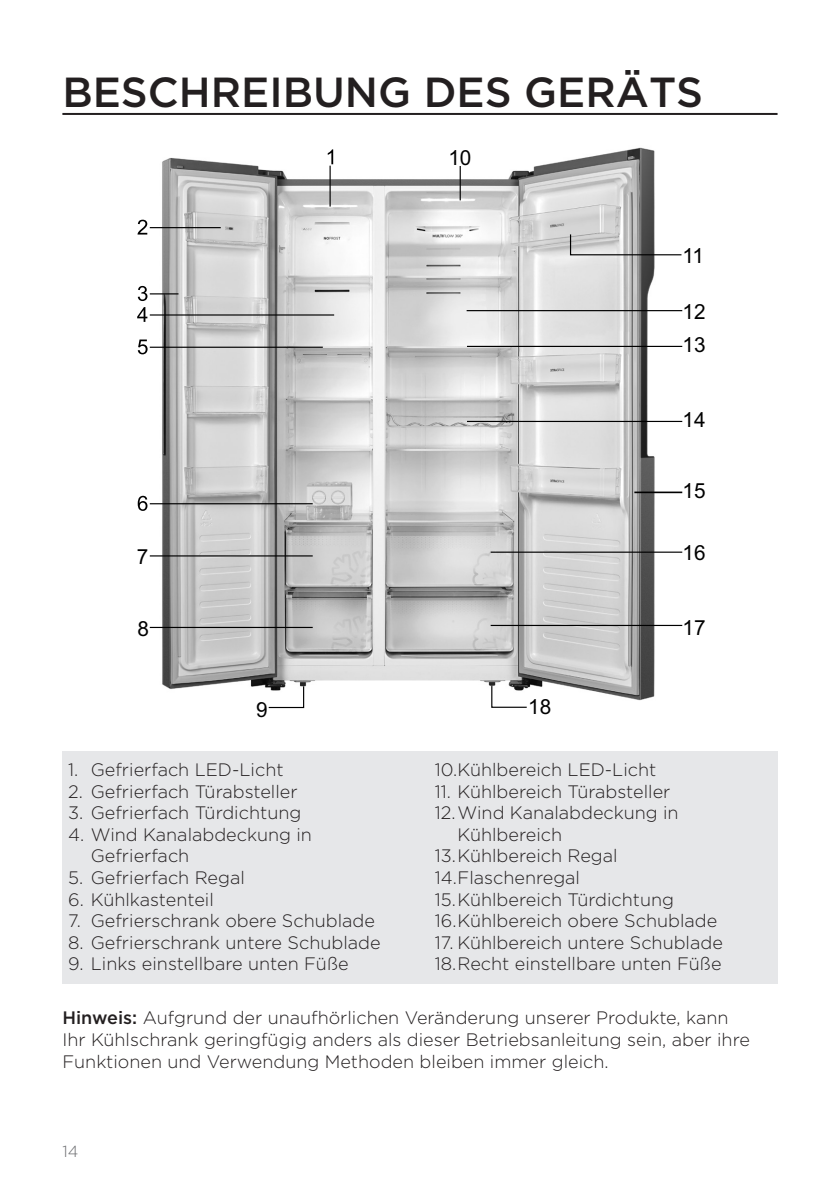
<style>
.page{position:relative;width:840px;height:1191px;background:#fff}
.page>*{position:absolute;margin:0;border:0;box-sizing:border-box;transform-origin:0 0}
.glavni_naslov{font:500 42px "Gotham";color:#231f20}
.t1{font:20.8px/33.4px "Arial";color:#000}
.seznam_stevilke_opis{font:300 18px/21.6px "Gotham";color:#231f20}
.seznam{font:300 18px/21.6px "Gotham";color:#231f20}
.t2{font:300 16px "Gotham";color:#6c6d70}
.s1{font-weight:500}
</style>
<div class="page">
<hr style="left:62px;top:113px;width:715px;height:2px;background:#231f20">
<img style="left:137px;top:147px;width:518px;height:361px">
<svg style="left:327px;top:149px;width:6px;height:15px"></svg>
<svg style="left:137px;top:220px;width:10px;height:14px"></svg>
<svg style="left:138px;top:286px;width:10px;height:15px"></svg>
<svg style="left:137px;top:307px;width:10px;height:15px"></svg>
<svg style="left:138px;top:339px;width:9px;height:15px"></svg>
<svg style="left:148px;top:165px;width:535px;height:543px"></svg>
<svg style="left:138px;top:496px;width:9px;height:15px"></svg>
<hr style="left:466px;top:421px;width:216px;height:1px;background:#000">
<hr style="left:634px;top:492px;width:48px;height:1px;background:#000">
<div style="left:62px;top:751px;width:715px;height:233px;background:#e6e7e9"></div>
<p class="glavni_naslov" style="left:62px;top:65px;width:642px">BESCHREIBUNG DES GERÄTS</p>
<p class="t1" style="left:448px;top:141px;width:25px">10</p>
<p class="t1" style="left:682px;top:239px;width:23px">11</p>
<p class="t1" style="left:682px;top:295px;width:25px">12<br>13</p>
<p class="t1" style="left:682px;top:403px;width:25px">14</p>
<p class="t1" style="left:682px;top:474px;width:25px">15</p>
<p class="t1" style="left:137px;top:540px;width:13px">7</p>
<p class="t1" style="left:682px;top:536px;width:25px">16</p>
<p class="t1" style="left:137px;top:612px;width:13px">8</p>
<p class="t1" style="left:682px;top:611px;width:25px">17</p>
<p class="t1" style="left:256px;top:693px;width:13px">9</p>
<p class="t1" style="left:528px;top:690px;width:25px">18</p>
<p class="seznam_stevilke_opis" style="left:68px;top:758px;width:217px">1. Gefrierfach LED-Licht</p>
<p class="seznam_stevilke_opis" style="left:68px;top:780px;width:231px">2. Gefrierfach Türabsteller</p>
<p class="seznam_stevilke_opis" style="left:68px;top:801px;width:234px">3. Gefrierfach Türdichtung</p>
<p class="seznam_stevilke_opis" style="left:91px;top:823px;width:222px;text-indent:-23px">4. Wind Kanalabdeckung in<br>Gefrierfach</p>
<p class="seznam_stevilke_opis" style="left:68px;top:866px;width:178px">5. Gefrierfach Regal</p>
<p class="seznam_stevilke_opis" style="left:68px;top:888px;width:147px">6. Kühlkastenteil</p>
<p class="seznam_stevilke_opis" style="left:68px;top:909px;width:308px">7. Gefrierschrank obere Schublade</p>
<p class="seznam_stevilke_opis" style="left:68px;top:931px;width:314px">8. Gefrierschrank untere Schublade</p>
<p class="seznam_stevilke_opis" style="left:68px;top:952px;width:282px">9. Links einstellbare unten Füße</p>
<p class="seznam_stevilke_opis" style="left:434px;top:758px;width:223px">10.Kühlbereich LED-Licht</p>
<p class="seznam_stevilke_opis" style="left:434px;top:780px;width:237px">11. Kühlbereich Türabsteller</p>
<p class="seznam_stevilke_opis" style="left:457px;top:801px;width:222px;text-indent:-23px">12.Wind Kanalabdeckung in<br>Kühlbereich</p>
<p class="seznam_stevilke_opis" style="left:434px;top:844px;width:184px">13.Kühlbereich Regal</p>
<p class="seznam_stevilke_opis" style="left:434px;top:866px;width:147px">14.Flaschenregal</p>
<p class="seznam_stevilke_opis" style="left:434px;top:888px;width:241px">15.Kühlbereich Türdichtung</p>
<p class="seznam_stevilke_opis" style="left:434px;top:909px;width:284px">16.Kühlbereich obere Schublade</p>
<p class="seznam_stevilke_opis" style="left:434px;top:931px;width:289px">17. Kühlbereich untere Schublade</p>
<p class="seznam_stevilke_opis" style="left:434px;top:952px;width:288px">18.Recht einstellbare unten Füße</p>
<p class="seznam" style="left:62px;top:1006px;width:688px"><span class="s1">Hinweis:</span> Aufgrund der unaufhörlichen Veränderung unserer Produkte, kann<br>Ihr Kühlschrank geringfügig anders als dieser Betriebsanleitung sein, aber ihre<br>Funktionen und Verwendung Methoden bleiben immer gleich.</p>
<p class="t2" style="left:62px;top:1140px;width:17px">14</p>
</div>
